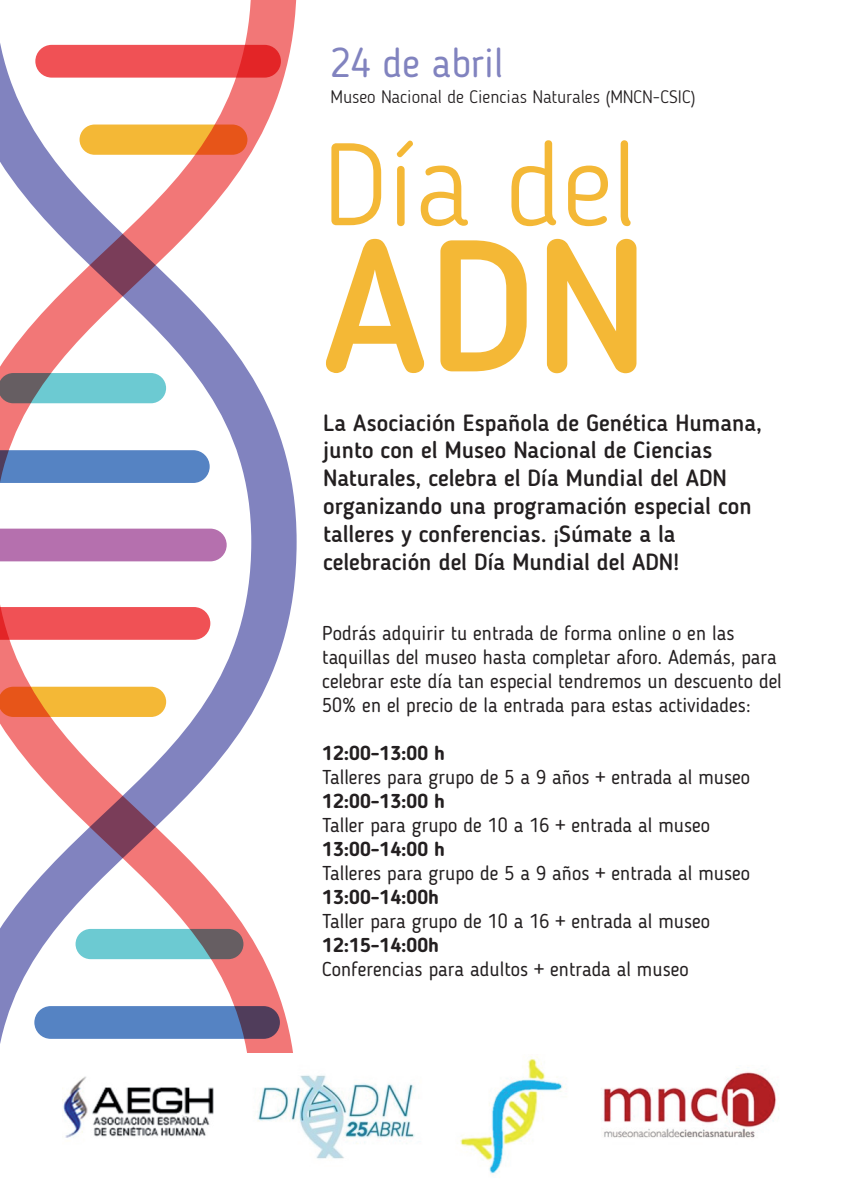
<style>
.page{position:relative;width:842px;height:1191px;background:#fff}
.page>*{position:absolute;margin:0;border:0;box-sizing:border-box;transform-origin:0 0}
.t1{font:500 185.4px "Blogger Sans";color:#f4b836}
.t2{font:300 116px "Blogger Sans";color:#f4b836}
.t3{font:40.2px "Blogger Sans";color:#8183bf}
.t4{font:500 23.4px/28px "Blogger Sans";color:#231f20}
.t5{font:20px/24px "Blogger Sans";color:#231f20}
.t6{font:700 20px "Blogger Sans";color:#231f20}
.t7{font:300 18px "Blogger Sans";color:#231f20}
</style>
<div class="page">
<svg style="left:0;top:0;width:297px;height:1052px"></svg>
<div style="left:0;top:528px;width:227px;height:33px;background:#b570ae"></div>
<svg style="left:0;top:450px;width:210px;height:33px;background:#5984c2"></svg>
<svg style="left:0;top:373px;width:166px;height:30px;background:#6fb0b7"></svg>
<div style="left:0;top:607px;width:210px;height:33px;background:#f05155"></div>
<svg style="left:0;top:686px;width:166px;height:31px;background:#f1a338"></svg>
<svg style="left:35px;top:45px;width:246px;height:33px;background:#ee4c50"></svg>
<svg style="left:80px;top:124px;width:167px;height:31px;background:#f1a133"></svg>
<svg style="left:34px;top:1006px;width:246px;height:32px;background:#5578b3"></svg>
<svg style="left:76px;top:929px;width:167px;height:30px;background:#6aafb6"></svg>
<img style="left:63px;top:1057px;width:716px;height:119px">
<h3 class="t3" style="left:330px;top:40px;width:174px">24 de abril</h3>
<p class="t7" style="left:330px;top:86px;width:367px">Museo Nacional de Ciencias Naturales (MNCN-CSIC)</p>
<h2 class="t2" style="left:322px;top:116px;width:317px">Día del</h2>
<h1 class="t1" style="left:322px;top:195px;width:329px">ADN</h1>
<p class="t4" style="left:323px;top:408px;width:440px">La Asociación Española de Genética Humana, junto con el Museo Nacional de Ciencias Naturales, celebra el Día Mundial del ADN organizando una programación especial con talleres y conferencias. ¡Súmate a la celebración del Día Mundial del ADN!</p>
<p class="t5" style="left:322px;top:621px;width:461px">Podrás adquirir tu entrada de forma online o en las taquillas del museo hasta completar aforo. Además, para celebrar este día tan especial tendremos un descuento del 50% en el precio de la entrada para estas actividades:</p>
<p class="t6" style="left:322px;top:741px;width:124px">12:00-13:00 h</p>
<p class="t5" style="left:322px;top:765px;width:429px">Talleres para grupo de 5 a 9 años + entrada al museo</p>
<p class="t6" style="left:322px;top:789px;width:124px">12:00-13:00 h</p>
<p class="t5" style="left:322px;top:813px;width:389px">Taller para grupo de 10 a 16 + entrada al museo</p>
<p class="t6" style="left:322px;top:837px;width:124px">13:00-14:00 h</p>
<p class="t5" style="left:322px;top:861px;width:429px">Talleres para grupo de 5 a 9 años + entrada al museo</p>
<p class="t6" style="left:322px;top:885px;width:118px">13:00-14:00h</p>
<p class="t5" style="left:322px;top:909px;width:389px">Taller para grupo de 10 a 16 + entrada al museo</p>
<p class="t6" style="left:322px;top:933px;width:118px">12:15-14:00h</p>
<p class="t5" style="left:322px;top:957px;width:368px">Conferencias para adultos + entrada al museo</p>
</div>
